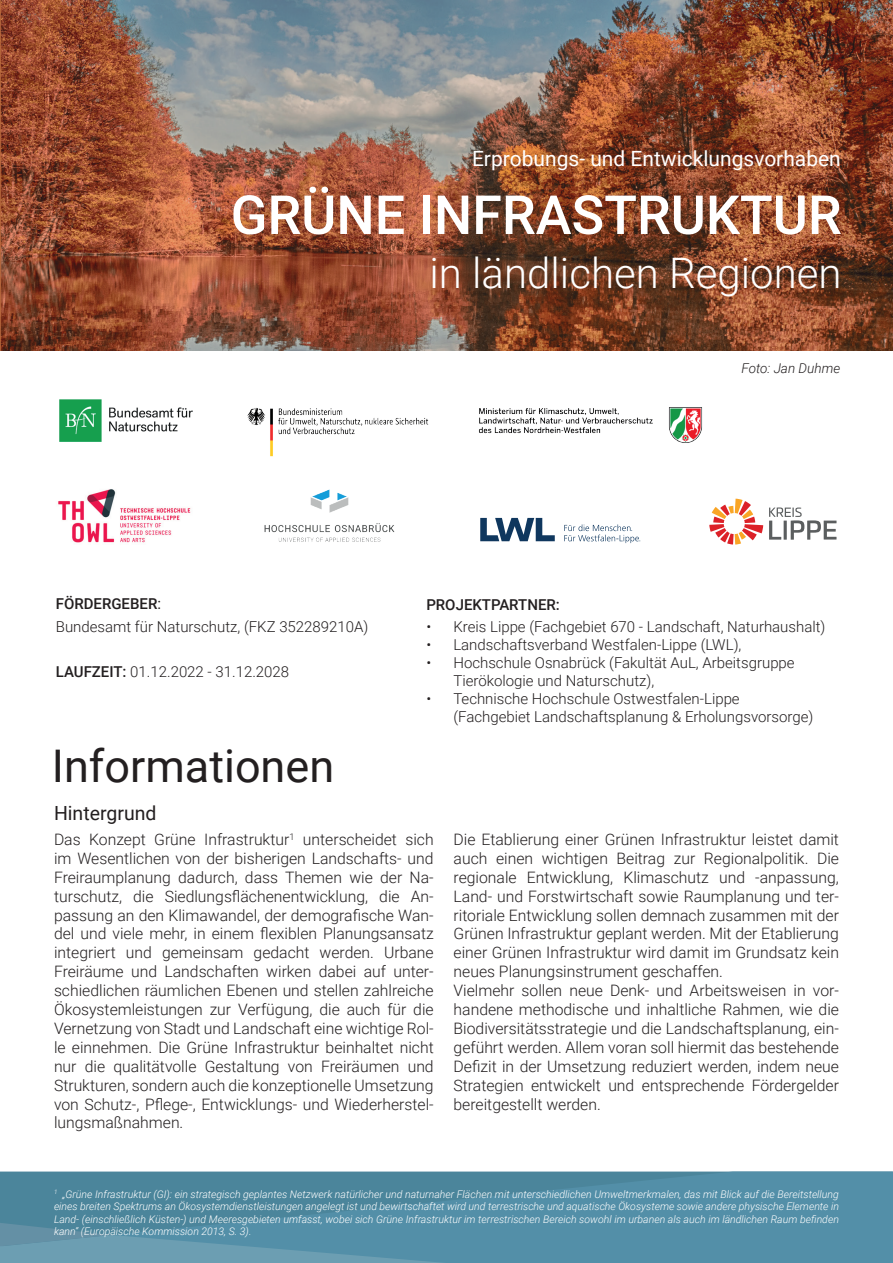
<style>
.page{position:relative;width:893px;height:1263px;background:#fff}
.page>*{position:absolute;margin:0;border:0;box-sizing:border-box;transform-origin:0 0}
.t1{font:500 54px "Roboto";color:#fff}
.t2{font:45px "Roboto";color:#231f20}
.t3{font:300 42px "Roboto";color:#fff}
.t4{font:21px "Roboto";color:#fff}
.t5{font:19.5px "Roboto";color:#231f20}
.t6{font:300 15.75px/18.9px "Roboto";color:#231f20;text-align:justify}
.t7{font:300 15px/18px "Roboto";color:#231f20}
.t8{font:500 15px "Roboto";color:#231f20}
.t9{font:italic 300 13.5px "Roboto";color:#231f20}
.t10{font:italic 300 10.5px/12.6px "Roboto";color:#fff;text-align:justify}
.s1{font-weight:500}
.s2{font-weight:400}
</style>
<div class="page">
<svg style="left:0;top:1171px;width:893px;height:92px;background:#518ba3"></svg>
<img style="left:0;top:0;width:893px;height:351px">
<svg style="left:480px;top:518px;width:75px;height:23px"></svg>
<svg style="left:564px;top:524px;width:76px;height:19px"></svg>
<img style="left:264px;top:489px;width:131px;height:53px">
<img style="left:59px;top:399px;width:134px;height:43px">
<img style="left:58px;top:489px;width:133px;height:54px">
<img style="left:247px;top:408px;width:182px;height:49px">
<svg style="left:769px;top:507px;width:67px;height:33px"></svg>
<svg style="left:709px;top:499px;width:54px;height:45px"></svg>
<img style="left:479px;top:407px;width:223px;height:36px">
<svg style="left:0;top:1223px;width:446px;height:40px;background:#5d94aa"></svg>
<h3 class="t4" style="left:472px;top:143px;width:370px">Erprobungs- und Entwicklungsvorhaben</h3>
<h1 class="t1" style="left:231px;top:177px;width:612px">GRÜNE INFRASTRUKTUR</h1>
<h3 class="t3" style="left:430px;top:244px;width:413px">in ländlichen Regionen</h3>
<p class="t9" style="left:741px;top:359px;width:100px">Foto: Jan Duhme</p>
<p class="t7" style="left:56px;top:592px;width:314px;line-height:22.5px"><span class="s1">FÖRDERGEBER</span><span class="s2">:<br></span>Bundesamt für Naturschutz, (FKZ 352289210A)</p>
<p class="t7" style="left:56px;top:662px;width:235px"><span class="s1">LAUFZEIT:</span> 01.12.2022 - 31.12.2028</p>
<h2 class="t2" style="left:52px;top:735px;width:284px">Informationen</h2>
<p class="t5" style="left:54px;top:799px;width:104px">Hintergrund</p>
<p class="t8" style="left:426px;top:594px;width:135px">PROJEKTPARTNER:</p>
<p class="t7" style="left:426px;top:617px;width:401px">• Kreis Lippe (Fachgebiet 670 - Landschaft, Naturhaushalt)</p>
<p class="t7" style="left:426px;top:635px;width:317px">• Landschaftsverband Westfalen-Lippe (LWL),</p>
<p class="t7" style="left:453px;top:653px;width:343px;text-indent:-27px">• Hochschule Osnabrück (Fakultät AuL, Arbeitsgruppe<br>Tierökologie und Naturschutz),</p>
<p class="t7" style="left:453px;top:689px;width:362px;text-indent:-27px">• Technische Hochschule Ostwestfalen-Lippe (Fachgebiet Landschaftsplanung &amp; Erholungsvorsorge)</p>
<p class="t6" style="left:54px;top:829px;width:381px">Das Konzept Grüne Infrastruktur<sup>1</sup> unterscheidet sich im Wesentlichen von der bisherigen Landschafts- und Freiraumplanung dadurch, dass Themen wie der Na&shy;turschutz, die Siedlungsflächenentwicklung, die An&shy;passung an den Klimawandel, der demografische Wan&shy;del und viele mehr, in einem flexiblen Planungsansatz integriert und gemeinsam gedacht werden. Urbane Freiräume und Landschaften wirken dabei auf unter&shy;schiedlichen räumlichen Ebenen und stellen zahlreiche Ökosystemleistungen zur Verfügung, die auch für die Vernetzung von Stadt und Landschaft eine wichtige Rol&shy;le einnehmen. Die Grüne Infrastruktur beinhaltet nicht nur die qualitätvolle Gestaltung von Freiräumen und Strukturen, sondern auch die konzeptionelle Umsetzung von Schutz-, Pflege-, Entwicklungs- und Wiederherstel&shy;lungsmaßnahmen.</p>
<p class="t6" style="left:454px;top:829px;width:387px;text-align:left">Die Etablierung einer Grünen Infrastruktur leistet damit auch einen wichtigen Beitrag zur Regionalpolitik. Die regionale Entwicklung, Klimaschutz und -anpassung, Land- und Forstwirtschaft sowie Raumplanung und ter&shy;ritoriale Entwicklung sollen demnach zusammen mit der Grünen Infrastruktur geplant werden. Mit der Etablierung einer Grünen Infrastruktur wird damit im Grundsatz kein neues Planungsinstrument geschaffen.<br>Vielmehr sollen neue Denk- und Arbeitsweisen in vor&shy;handene methodische und inhaltliche Rahmen, wie die Biodiversitätsstrategie und die Landschaftsplanung, ein&shy;geführt werden. Allem voran soll hiermit das bestehende Defizit in der Umsetzung reduziert werden, indem neue Strategien entwickelt und entsprechende Fördergelder bereitgestellt werden.</p>
<p class="t10" style="left:54px;top:1187px;width:786px"><sup>1</sup> „Grüne Infrastruktur (GI): ein strategisch geplantes Netzwerk natürlicher und naturnaher Flächen mit unterschiedlichen Umweltmerkmalen, das mit Blick auf die Bereitstellung eines breiten Spektrums an Ökosystemdienstleistungen angelegt ist und bewirtschaftet wird und terrestrische und aquatische Ökosysteme sowie andere physische Elemente in Land- (einschließlich Küsten-) und Meeresgebieten umfasst, wobei sich Grüne Infrastruktur im terrestrischen Bereich sowohl im urbanen als auch im ländlichen Raum befinden kann“ (Europäische Kommission 2013, S. 3).</p>
</div>
